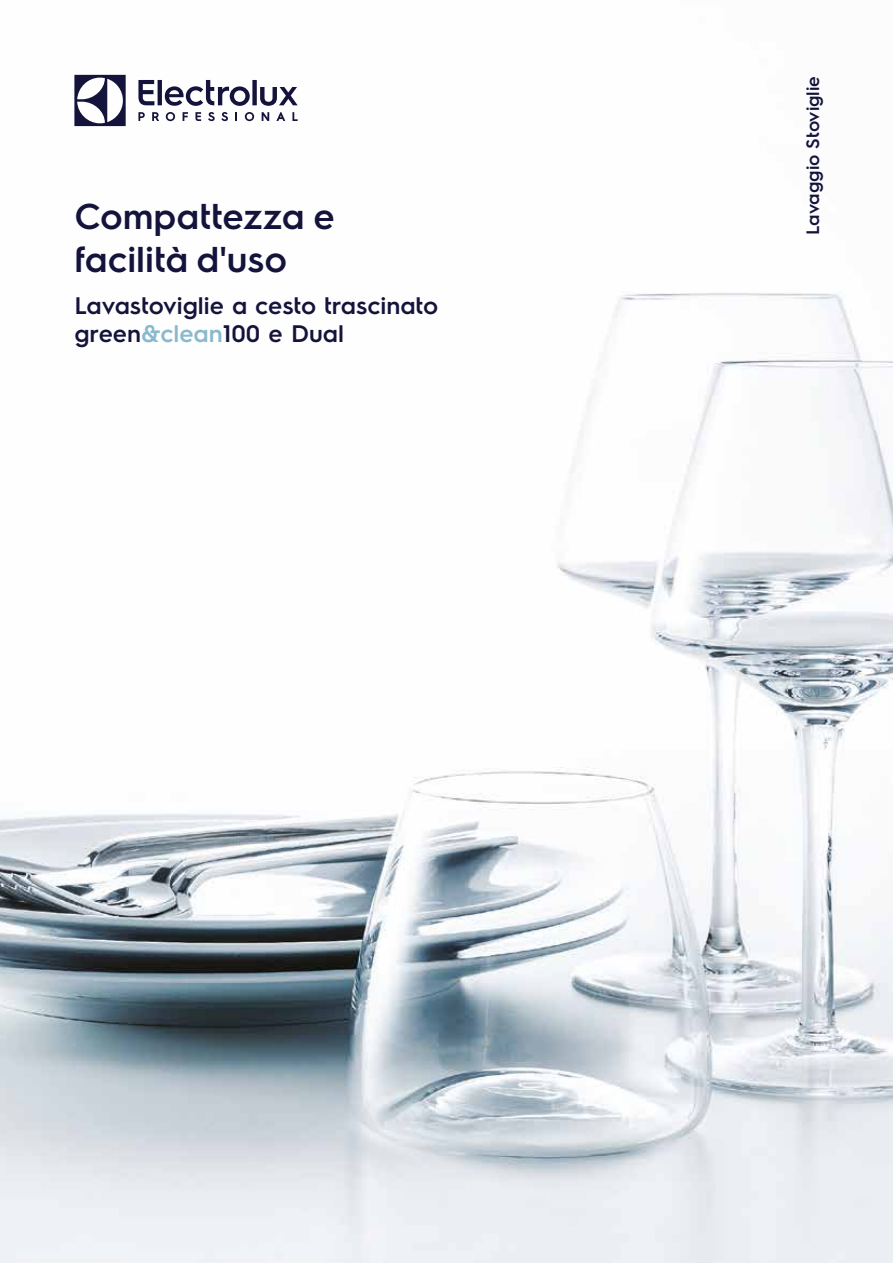
<style>
.page{position:relative;width:893px;height:1263px;background:#fff}
.page>*{position:absolute;margin:0;border:0;box-sizing:border-box;transform-origin:0 0}
.t1{font:600 36px/43.2px "Electrolux Sans";color:#14133b}
.t2{font:600 24px/28.8px "Electrolux Sans";color:#14133b}
.t3{font:600 18px "Electrolux Sans";color:#14133b}
.s1{color:#89b9cd}
</style>
<div class="page">
<img style="left:0;top:74px;width:893px;height:1189px">
<svg style="left:74px;top:75px;width:52px;height:51px"></svg>
<svg style="left:138px;top:80px;width:160px;height:26px"></svg>
<svg style="left:292px;top:112px;width:6px;height:9px"></svg>
<svg style="left:245px;top:112px;width:9px;height:9px"></svg>
<svg style="left:235px;top:112px;width:2px;height:9px"></svg>
<svg style="left:221px;top:112px;width:7px;height:9px"></svg>
<svg style="left:208px;top:112px;width:7px;height:9px"></svg>
<svg style="left:195px;top:112px;width:6px;height:9px"></svg>
<svg style="left:183px;top:112px;width:5px;height:9px"></svg>
<svg style="left:166px;top:112px;width:9px;height:9px"></svg>
<svg style="left:152px;top:112px;width:7px;height:9px"></svg>
<svg style="left:138px;top:112px;width:7px;height:9px"></svg>
<svg style="left:276px;top:112px;width:9px;height:9px"></svg>
<svg style="left:262px;top:112px;width:7px;height:9px"></svg>
<h1 class="t1" style="left:74px;top:192px;width:262px">Compattezza e facilità d'uso</h1>
<p class="t2" style="left:74px;top:289px;width:366px">Lavastoviglie a cesto trascinato green<span class="s1">&amp;clean</span>100 e Dual</p>
<p class="t3" style="left:800px;top:235px;width:160px;rotate:-90deg">Lavaggio Stoviglie</p>
</div>
